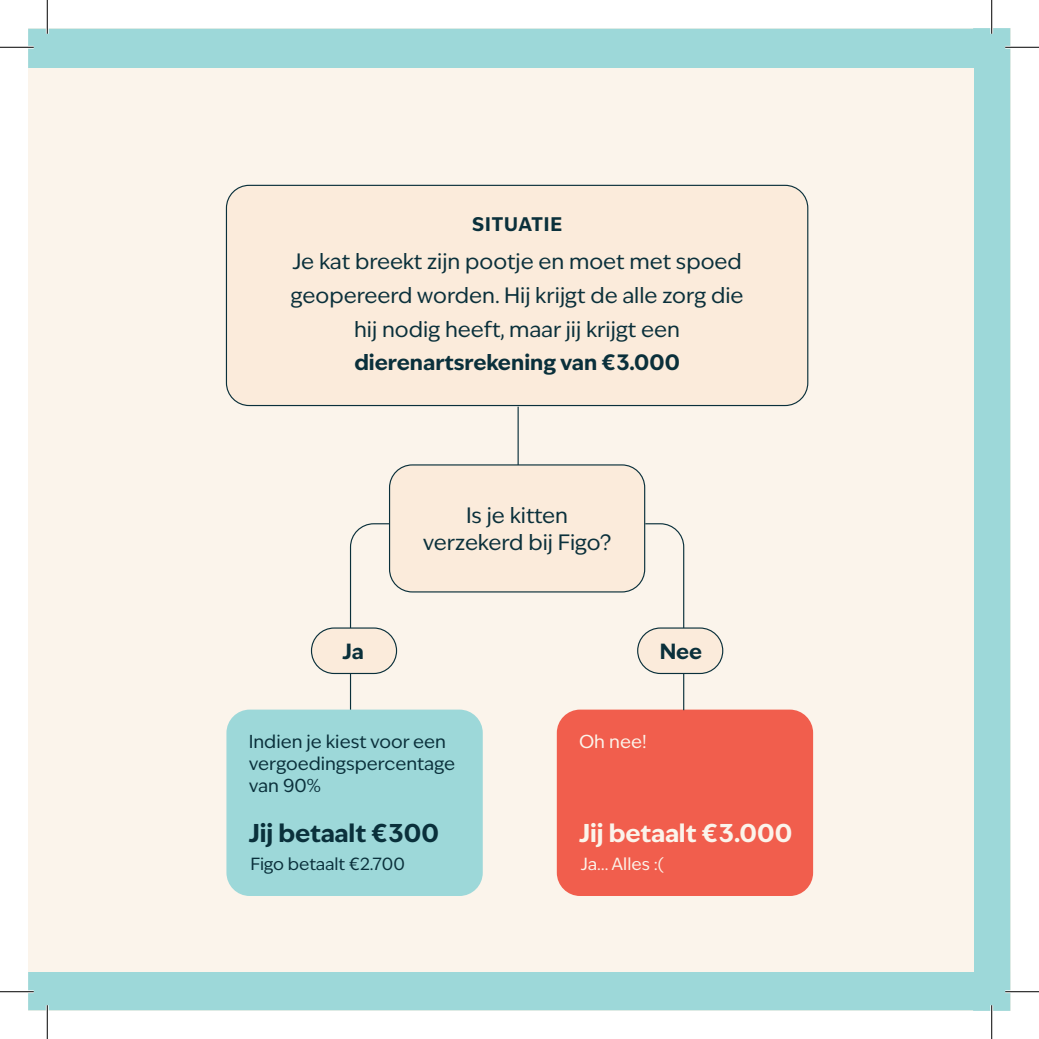
<style>
.page{position:relative;width:1039px;height:1039px;background:#fff}
.page>*{position:absolute;margin:0;border:0;box-sizing:border-box;transform-origin:0 0}
.t1{font:700 24.75px "Ivy Epic";color:#fbf4eb}
.t2{font:700 24.75px "Ivy Epic";color:#0a303b}
.t3{font:21.38px/33.8px "Ivy Epic";color:#0a303b;text-align:center}
.t4{font:700 21.15px "Ivy Epic";color:#0a303b}
.t5{font:700 18.9px "Ivy Epic";letter-spacing:.05em;color:#0a303b}
.t6{font:18px/21.6px "Ivy Epic";color:#0a303b}
.t7{font:18px "Ivy Epic";color:#fbf4eb}
.t8{font:16.88px "Ivy Epic";letter-spacing:-.01em;color:#0a303b}
.t9{font:16.88px "Ivy Epic";color:#fbf4eb}
.s1{font-weight:700}
</style>
<div class="page">
<div style="left:28px;top:28px;width:982px;height:982px;background:#9dd8d9"></div>
<div style="left:28px;top:68px;width:945px;height:903px;background:#fbf4eb"></div>
<svg style="left:349px;top:523px;width:41px;height:186px"></svg>
<div style="left:226px;top:185px;width:581px;height:220px;background:#fbebdb;border-radius:23px"></div>
<div style="left:226px;top:185px;width:582px;height:221px;border:1px solid #0a303b;border-radius:23px"></div>
<div style="left:389px;top:465px;width:255px;height:127px;background:#fbebdb;border-radius:23px"></div>
<div style="left:389px;top:464px;width:256px;height:128px;border:1px solid #0a303b;border-radius:23px"></div>
<div style="left:557px;top:709px;width:256px;height:187px;background:#f15e4d;border-radius:23px"></div>
<div style="left:226px;top:709px;width:256px;height:187px;background:#9dd8d9;border-radius:23px"></div>
<hr style="left:517px;top:406px;width:1px;height:59px;background:#0a303b">
<div style="left:311px;top:628px;width:85px;height:45px;background:#fbebdb;border-radius:23px"></div>
<div style="left:311px;top:627px;width:86px;height:47px;border:1px solid #0a303b;border-radius:23px"></div>
<svg style="left:644px;top:522px;width:41px;height:189px"></svg>
<div style="left:637px;top:628px;width:85px;height:45px;background:#fbebdb;border-radius:23px"></div>
<div style="left:637px;top:627px;width:86px;height:47px;border:1px solid #0a303b;border-radius:23px"></div>
<hr style="left:0;top:46px;width:34px;height:3px;background:#fff">
<hr style="left:1005px;top:46px;width:33px;height:3px;background:#fff">
<hr style="left:0;top:990px;width:34px;height:3px;background:#fff">
<hr style="left:1005px;top:990px;width:33px;height:3px;background:#fff">
<hr style="left:46px;top:0;width:3px;height:34px;background:#fff">
<hr style="left:46px;top:1005px;width:3px;height:33px;background:#fff">
<hr style="left:990px;top:0;width:3px;height:34px;background:#fff">
<hr style="left:990px;top:1005px;width:3px;height:33px;background:#fff">
<hr style="left:0;top:47px;width:34px;height:1px;background:#000">
<hr style="left:1005px;top:47px;width:33px;height:1px;background:#000">
<hr style="left:0;top:991px;width:34px;height:1px;background:#000">
<hr style="left:1005px;top:991px;width:33px;height:1px;background:#000">
<hr style="left:47px;top:0;width:1px;height:34px;background:#000">
<hr style="left:47px;top:1005px;width:1px;height:33px;background:#000">
<hr style="left:991px;top:0;width:1px;height:34px;background:#000">
<hr style="left:991px;top:1005px;width:1px;height:33px;background:#000">
<p class="t5" style="left:472px;top:211px;width:92px">SITUATIE</p>
<p class="t3" style="left:290px;top:244px;width:454px">Je kat breekt zijn pootje en moet met spoed geopereerd worden. Hij krijgt de alle zorg die hij nodig heeft, maar jij krijgt een <span class="s1">dierenartsrekening van € 3.000</span></p>
<p class="t3" style="left:422px;top:502px;width:190px;line-height:27px">Is je kitten verzekerd bij Figo?</p>
<p class="t4" style="left:342px;top:636px;width:23px">Ja</p>
<p class="t4" style="left:660px;top:636px;width:44px">Nee</p>
<p class="t6" style="left:249px;top:731px;width:208px">Indien je kiest voor een vergoedingspercentage van 90%</p>
<p class="t7" style="left:579px;top:730px;width:69px">Oh nee!</p>
<p class="t2" style="left:249px;top:816px;width:192px">Jij betaalt € 300</p>
<p class="t1" style="left:579px;top:816px;width:215px">Jij betaalt € 3.000</p>
<p class="t8" style="left:250px;top:853px;width:156px">Figo betaalt €2.700</p>
<p class="t9" style="left:580px;top:853px;width:84px">Ja… Alles :(</p>
</div>
